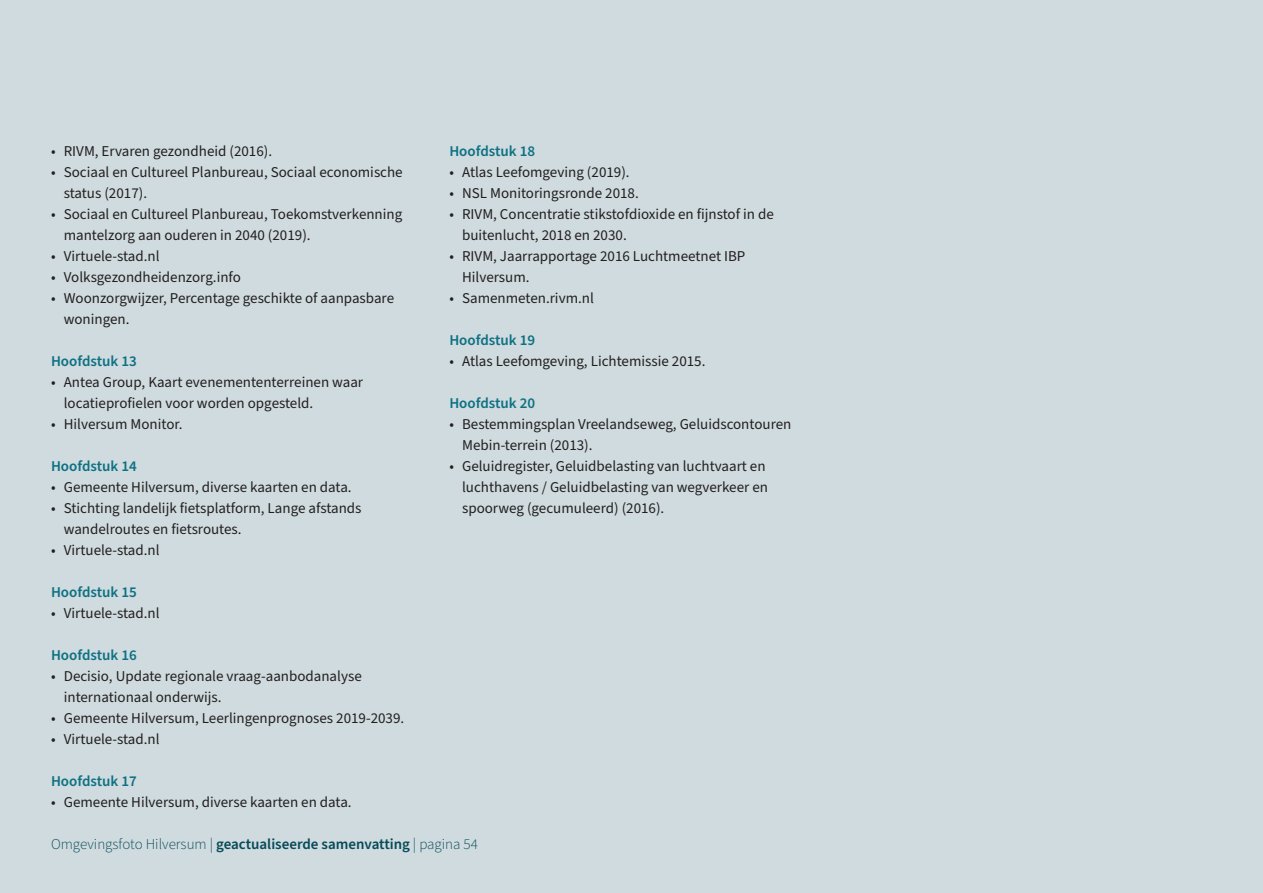
<style>
.page{position:relative;width:1263px;height:893px;background:#cfdbde}
.page>*{position:absolute;margin:0;border:0;box-sizing:border-box;transform-origin:0 0}
.t1{font:15px/21px "Source Sans Pro";color:#231f20}
.t2{font:600 15px "Source Sans Pro";color:#0e7183}
.t3{font:300 15px "Source Sans Pro";color:#074a59}
.s1{font-weight:600}
</style>
<div class="page">
<p class="t1" style="left:51px;top:141px;width:223px">• RIVM, Ervaren gezondheid (2016).</p>
<p class="t1" style="left:64px;top:162px;width:340px;text-indent:-13px">• Sociaal en Cultureel Planbureau, Sociaal economische status (2017).</p>
<p class="t1" style="left:64px;top:204px;width:340px;text-indent:-13px">• Sociaal en Cultureel Planbureau, Toekomstverkenning mantelzorg aan ouderen in 2040 (2019).</p>
<p class="t1" style="left:51px;top:246px;width:110px">• Virtuele-stad.nl</p>
<p class="t1" style="left:51px;top:267px;width:191px">• Volksgezondheidenzorg.info</p>
<p class="t1" style="left:64px;top:288px;width:332px;text-indent:-13px">• Woonzorgwijzer, Percentage geschikte of aanpasbare woningen.</p>
<p class="t2" style="left:51px;top:351px;width:87px">Hoofdstuk 13</p>
<p class="t1" style="left:64px;top:372px;width:301px;text-indent:-13px">• Antea Group, Kaart evenemententerreinen waar locatieprofielen voor worden opgesteld.</p>
<p class="t1" style="left:51px;top:414px;width:133px">• Hilversum Monitor.</p>
<p class="t2" style="left:51px;top:456px;width:87px">Hoofdstuk 14</p>
<p class="t1" style="left:51px;top:477px;width:302px">• Gemeente Hilversum, diverse kaarten en data.</p>
<p class="t1" style="left:64px;top:498px;width:299px;text-indent:-13px">• Stichting landelijk fietsplatform, Lange afstands wandelroutes en fietsroutes.</p>
<p class="t1" style="left:51px;top:540px;width:110px">• Virtuele-stad.nl</p>
<p class="t2" style="left:51px;top:582px;width:87px">Hoofdstuk 15</p>
<p class="t1" style="left:51px;top:603px;width:110px">• Virtuele-stad.nl</p>
<p class="t2" style="left:51px;top:645px;width:87px">Hoofdstuk 16</p>
<p class="t1" style="left:64px;top:666px;width:299px;text-indent:-13px">• Decisio, Update regionale vraag-aanbodanalyse internationaal onderwijs.</p>
<p class="t1" style="left:51px;top:708px;width:355px">• Gemeente Hilversum, Leerlingenprognoses 2019-2039.</p>
<p class="t1" style="left:51px;top:729px;width:110px">• Virtuele-stad.nl</p>
<p class="t2" style="left:51px;top:771px;width:87px">Hoofdstuk 17</p>
<p class="t1" style="left:51px;top:792px;width:302px">• Gemeente Hilversum, diverse kaarten en data.</p>
<p class="t2" style="left:449px;top:141px;width:87px">Hoofdstuk 18</p>
<p class="t1" style="left:449px;top:162px;width:182px">• Atlas Leefomgeving (2019).</p>
<p class="t1" style="left:449px;top:183px;width:191px">• NSL Monitoringsronde 2018.</p>
<p class="t1" style="left:462px;top:204px;width:313px;text-indent:-13px">• RIVM, Concentratie stikstofdioxide en fijnstof in de buitenlucht, 2018 en 2030.</p>
<p class="t1" style="left:462px;top:246px;width:285px;text-indent:-13px">• RIVM, Jaarrapportage 2016 Luchtmeetnet IBP<br>Hilversum.</p>
<p class="t1" style="left:449px;top:288px;width:146px">• Samenmeten.rivm.nl</p>
<p class="t2" style="left:449px;top:330px;width:87px">Hoofdstuk 19</p>
<p class="t1" style="left:449px;top:351px;width:258px">• Atlas Leefomgeving, Lichtemissie 2015.</p>
<p class="t2" style="left:449px;top:393px;width:87px">Hoofdstuk 20</p>
<p class="t1" style="left:462px;top:414px;width:331px;text-indent:-13px">• Bestemmingsplan Vreelandseweg, Geluidscontouren<br>Mebin-terrein (2013).</p>
<p class="t1" style="left:462px;top:456px;width:307px;text-indent:-13px">• Geluidregister, Geluidbelasting van luchtvaart en luchthavens / Geluidbelasting van wegverkeer en spoorweg (gecumuleerd) (2016).</p>
<p class="t3" style="left:51px;top:834px;width:428px">Omgevingsfoto Hilversum | <span class="s1">geactualiseerde samenvatting</span> | pagina 54</p>
</div>
